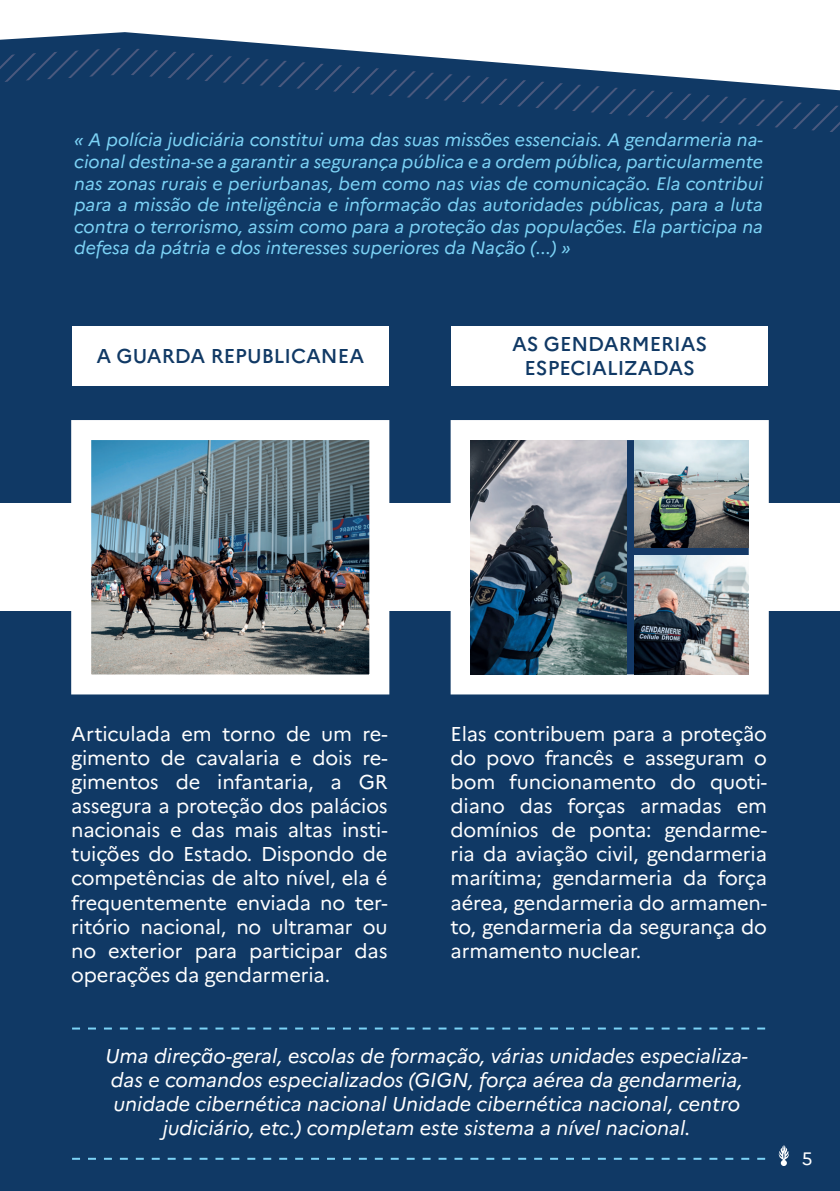
<style>
.page{position:relative;width:840px;height:1191px;background:#fff}
.page>*{position:absolute;margin:0;border:0;box-sizing:border-box;transform-origin:0 0}
.t1{font:20px/24px "Marianne";letter-spacing:-.01em;color:#fff;text-align:justify}
.t2{font:italic 20px/24px "Marianne";color:#fff;text-align:center}
.t3{font:500 20px/24px "Marianne";color:#103965;text-align:center}
.t4{font:italic 18px/21.6px "Marianne";color:#7cd3f6;text-align:justify}
.t5{font:18px "Marianne";color:#fff}
</style>
<div class="page">
<div style="left:0;top:0;width:839px;height:1191px;background:#103965"></div>
<svg style="left:778px;top:1145px;width:11px;height:21px"></svg>
<svg style="left:554px;top:108px;width:285px;height:24px"></svg>
<div style="left:0;top:503px;width:839px;height:108px;background:#fff"></div>
<div style="left:72px;top:326px;width:316px;height:60px;background:#fff"></div>
<img style="left:71px;top:420px;width:319px;height:275px">
<div style="left:451px;top:326px;width:316px;height:60px;background:#fff"></div>
<svg style="left:450px;top:420px;width:319px;height:275px"></svg>
<svg style="left:370px;top:93px;width:468px;height:15px"></svg>
<svg style="left:0;top:0;width:839px;height:93px;fill:#fff"></svg>
<img style="left:470px;top:440px;width:155px;height:234px">
<img style="left:634px;top:440px;width:113px;height:107px">
<img style="left:634px;top:556px;width:113px;height:118px">
<svg style="left:72px;top:1027px;width:692px;height:2px"></svg>
<svg style="left:72px;top:1157px;width:692px;height:2px"></svg>
<p class="t4" style="left:74px;top:128px;width:690px;text-indent:14px">A polícia judiciária constitui uma das suas missões essenciais. A gendarmeria na&shy;cional destina-se a garantir a segurança pública e a ordem pública, particularmente nas zonas rurais e periurbanas, bem como nas vias de comunicação. Ela contribui para a missão de inteligência e informação das autoridades públicas, para a luta contra o terrorismo, assim como para a proteção das populações. Ela participa na defesa da pátria e dos interesses superiores da Nação (...)</p>
<p class="t3" style="left:96px;top:344px;width:269px">A GUARDA REPUBLICANEA</p>
<p class="t3" style="left:511px;top:332px;width:197px">AS GENDARMERIAS<br>ESPECIALIZADAS</p>
<p class="t1" style="left:71px;top:722px;width:318px">Articulada em torno de um re&shy;gimento de cavalaria e dois re&shy;gimentos de infantaria, a GR assegura a proteção dos palácios nacionais e das mais altas insti&shy;tuições do Estado. Dispondo de competências de alto nível, ela é frequentemente enviada no ter&shy;ritório nacional, no ultramar ou no exterior para participar das operações da gendarmeria.</p>
<p class="t1" style="left:450px;top:722px;width:318px">Elas contribuem para a proteção do povo francês e asseguram o bom funcionamento do quoti&shy;diano das forças armadas em domínios de ponta: gendarme&shy;ria da aviação civil, gendarmeria marítima; gendarmeria da força aérea, gendarmeria do armamen&shy;to, gendarmeria da segurança do armamento nuclear.</p>
<p class="t2" style="left:105px;top:1042px;width:643px">Uma direção-geral, escolas de formação, várias unidades especializa&shy;das e comandos especializados (GIGN, força aérea da gendarmeria, unidade cibernética nacional Unidade cibernética nacional, centro judiciário, etc.) completam este sistema a nível nacional.</p>
<p class="t5" style="left:801px;top:1147px;width:12px">5</p>
</div>
